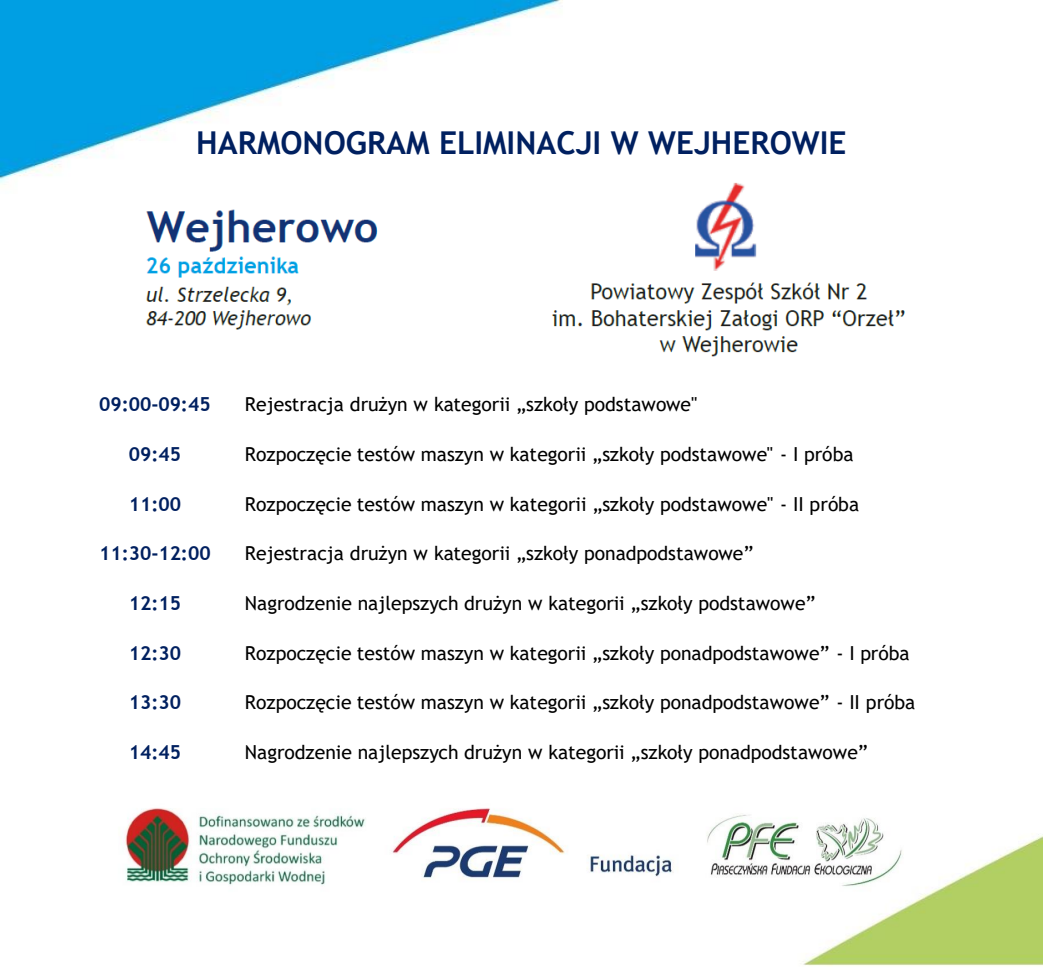
<style>
.page{position:relative;width:1043px;height:968px;background:#fff}
.page>*{position:absolute;margin:0;border:0;box-sizing:border-box;transform-origin:0 0}
.t1{font:700 31.5px "Trebuchet MS";color:#002060}
.t2{font:19.34px "Trebuchet MS";color:#000}
.t3{font:700 19.34px "Trebuchet MS";color:#002060}
</style>
<div class="page">
<img style="left:0;top:0;width:563px;height:183px">
<img style="left:802px;top:834px;width:240px;height:132px">
<img style="left:124px;top:808px;width:779px;height:86px">
<img style="left:124px;top:177px;width:781px;height:180px">
<h1 class="t1" style="left:196px;top:131px;width:651px">HARMONOGRAM ELIMINACJI W WEJHEROWIE</h1>
<p class="t3" style="left:99px;top:397px;width:113px">09:00-09:45</p>
<p class="t2" style="left:245px;top:397px;width:454px">Rejestracja drużyn w kategorii „szkoły podstawowe"</p>
<p class="t3" style="left:129px;top:447px;width:54px">09:45</p>
<p class="t2" style="left:245px;top:447px;width:610px">Rozpoczęcie testów maszyn w kategorii „szkoły podstawowe" - I próba</p>
<p class="t3" style="left:129px;top:496px;width:54px">11:00</p>
<p class="t2" style="left:245px;top:496px;width:615px">Rozpoczęcie testów maszyn w kategorii „szkoły podstawowe" - II próba</p>
<p class="t3" style="left:99px;top:546px;width:113px">11:30-12:00</p>
<p class="t2" style="left:245px;top:546px;width:510px">Rejestracja drużyn w kategorii „szkoły ponadpodstawowe”</p>
<p class="t3" style="left:129px;top:596px;width:54px">12:15</p>
<p class="t2" style="left:245px;top:596px;width:572px">Nagrodzenie najlepszych drużyn w kategorii „szkoły podstawowe”</p>
<p class="t3" style="left:129px;top:645px;width:54px">12:30</p>
<p class="t2" style="left:245px;top:645px;width:666px">Rozpoczęcie testów maszyn w kategorii „szkoły ponadpodstawowe” - I próba</p>
<p class="t3" style="left:129px;top:695px;width:54px">13:30</p>
<p class="t2" style="left:245px;top:695px;width:671px">Rozpoczęcie testów maszyn w kategorii „szkoły ponadpodstawowe” - II próba</p>
<p class="t3" style="left:129px;top:744px;width:54px">14:45</p>
<p class="t2" style="left:245px;top:744px;width:624px">Nagrodzenie najlepszych drużyn w kategorii „szkoły ponadpodstawowe”</p>
</div>
